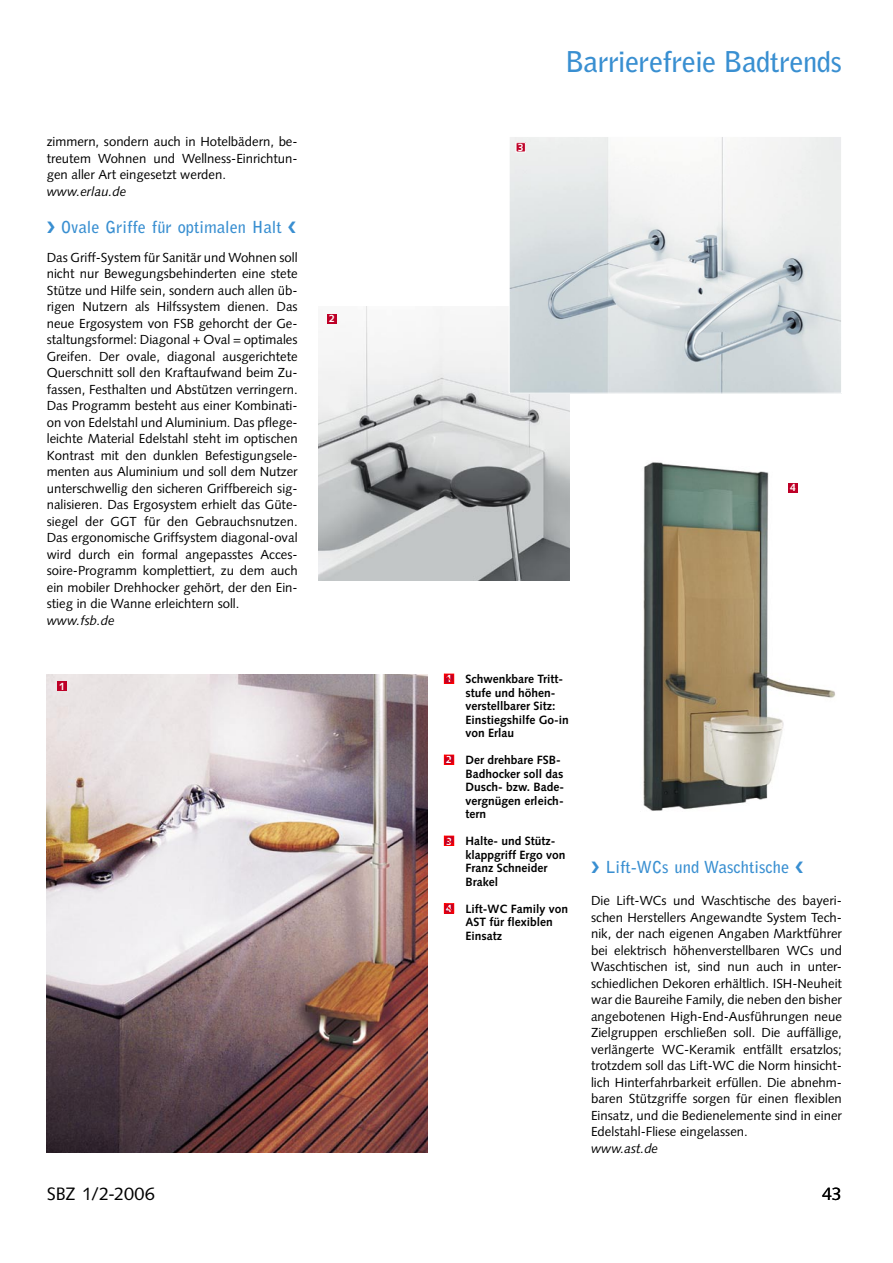
<style>
.page{position:relative;width:893px;height:1263px;background:#fff}
.page>*{position:absolute;margin:0;border:0;box-sizing:border-box;transform-origin:0 0}
.SBZ_00-Rubriken{font:700 28.5px "Bell Gothic Std";letter-spacing:-.02em;color:#398fd1}
.t1{font:18px "Syntax LT Std";letter-spacing:-.005em;color:#000}
.SBZ_14-Meldungen_Dachzeile{font:700 16.5px "Bell Gothic Std";color:#398fd1}
.SBZ_05-Grundtext{font:13.2px/16.5px "Syntax LT Std";color:#000;text-align:justify}
.SBZ_05-Grundtext-2{font:italic 13.2px "Syntax LT Std";color:#000}
.SBZ_12-Bildunterschrift{font:700 12px/13.5px "Syntax LT Std";color:#000}
.SBZ_12-Bildunterschrift-2{font:700 10.5px "Syntax LT Std";color:#fff}
</style>
<div class="page">
<img style="left:319px;top:306px;width:251px;height:274px">
<img style="left:511px;top:138px;width:329px;height:254px">
<div style="left:509px;top:136px;width:333px;height:258px;border:1px solid #fff"></div>
<img style="left:47px;top:674px;width:380px;height:478px">
<svg style="left:444px;top:673px;width:10px;height:11px"></svg>
<svg style="left:444px;top:754px;width:10px;height:11px"></svg>
<svg style="left:444px;top:835px;width:10px;height:11px"></svg>
<svg style="left:444px;top:903px;width:10px;height:11px"></svg>
<img style="left:643px;top:462px;width:192px;height:349px">
<div style="left:789px;top:483px;width:9px;height:9px;background:#be0027"></div>
<div style="left:516px;top:143px;width:9px;height:9px;background:#be0027"></div>
<div style="left:516px;top:142px;width:10px;height:10px;border:1px solid #fff"></div>
<div style="left:327px;top:314px;width:10px;height:9px;background:#be0027"></div>
<div style="left:57px;top:681px;width:10px;height:10px;background:#be0027"></div>
<p class="SBZ_05-Grundtext" style="left:47px;top:133px;width:252px">zimmern, sondern auch in Hotelbädern, be&shy;treutem Wohnen und Wellness-Einrichtun&shy;gen aller Art eingesetzt werden.</p>
<p class="SBZ_05-Grundtext-2" style="left:47px;top:183px;width:81px">www.erlau.de</p>
<p class="SBZ_14-Meldungen_Dachzeile" style="left:47px;top:217px;width:251px">❯ Ovale Griffe für optimalen Halt ❮</p>
<p class="SBZ_05-Grundtext" style="left:47px;top:249px;width:252px">Das Griff-System für Sanitär und Wohnen soll nicht nur Bewegungsbehinderten eine stete Stütze und Hilfe sein, sondern auch allen üb&shy;rigen Nutzern als Hilfssystem dienen. Das neue Ergosystem von FSB gehorcht der Ge&shy;staltungsformel: Diagonal + Oval = optimales Greifen. Der ovale, diagonal ausgerichtete Querschnitt soll den Kraftaufwand beim Zu&shy;fassen, Festhalten und Abstützen verringern.<br>Das Programm besteht aus einer Kombinati&shy;on von Edelstahl und Aluminium. Das pflege&shy;leichte Material Edelstahl steht im optischen Kontrast mit den dunklen Befestigungsele&shy;menten aus Aluminium und soll dem Nutzer unterschwellig den sicheren Griffbereich sig&shy;nalisieren. Das Ergosystem erhielt das Güte&shy;siegel der GGT für den Gebrauchsnutzen.<br>Das ergonomische Griffsystem diagonal-oval wird durch ein formal angepasstes Acces&shy;soire-Programm komplettiert, zu dem auch ein mobiler Drehhocker gehört, der den Ein&shy;stieg in die Wanne erleichtern soll.</p>
<p class="SBZ_05-Grundtext-2" style="left:47px;top:612px;width:69px">www.fsb.de</p>
<p class="SBZ_12-Bildunterschrift-2" style="left:59px;top:680px;width:7px">1</p>
<p class="SBZ_12-Bildunterschrift-2" style="left:329px;top:313px;width:7px">2</p>
<p class="SBZ_12-Bildunterschrift-2" style="left:518px;top:141px;width:7px">3</p>
<p class="SBZ_00-Rubriken" style="left:565px;top:45px;width:278px">Barrierefreie Badtrends</p>
<p class="SBZ_12-Bildunterschrift-2" style="left:790px;top:482px;width:7px">4</p>
<p class="SBZ_12-Bildunterschrift-2" style="left:446px;top:673px;width:7px">1</p>
<p class="SBZ_12-Bildunterschrift-2" style="left:446px;top:754px;width:7px">2</p>
<p class="SBZ_12-Bildunterschrift-2" style="left:446px;top:835px;width:7px">3</p>
<p class="SBZ_12-Bildunterschrift-2" style="left:446px;top:903px;width:7px">4</p>
<p class="SBZ_12-Bildunterschrift" style="left:466px;top:673px;width:105px">Schwenkbare Tritt&shy;stufe und höhen&shy;verstellbarer Sitz:<br>Einstiegshilfe Go-in von Erlau</p>
<p class="SBZ_12-Bildunterschrift" style="left:466px;top:754px;width:100px">Der drehbare FSB-<br>Badhocker soll das<br>Dusch- bzw. Bade&shy;vergnügen erleich&shy;tern</p>
<p class="SBZ_12-Bildunterschrift" style="left:466px;top:835px;width:101px">Halte- und Stütz&shy;klappgriff Ergo von<br>Franz Schneider<br>Brakel</p>
<p class="SBZ_12-Bildunterschrift" style="left:466px;top:902px;width:104px">Lift-WC Family von<br>AST für flexiblen<br>Einsatz</p>
<p class="SBZ_14-Meldungen_Dachzeile" style="left:591px;top:857px;width:214px">❯ Lift-WCs und Waschtische ❮</p>
<p class="SBZ_05-Grundtext" style="left:591px;top:892px;width:252px">Die Lift-WCs und Waschtische des bayeri&shy;schen Herstellers Angewandte System Tech&shy;nik, der nach eigenen Angaben Marktführer bei elektrisch höhenverstellbaren WCs und Waschtischen ist, sind nun auch in unter&shy;schiedlichen Dekoren erhältlich. ISH-Neuheit war die Baureihe Family, die neben den bisher angebotenen High-End-Ausführungen neue Zielgruppen erschließen soll. Die auffällige, verlängerte WC-Keramik entfällt ersatzlos; trotzdem soll das Lift-WC die Norm hinsicht&shy;lich Hinterfahrbarkeit erfüllen. Die abnehm&shy;baren Stützgriffe sorgen für einen flexiblen Einsatz, und die Bedienelemente sind in einer Edelstahl-Fliese eingelassen.</p>
<p class="SBZ_05-Grundtext-2" style="left:591px;top:1140px;width:69px">www.ast.de</p>
<p class="t1" style="left:47px;top:1183px;width:110px">SBZ 1/2-2006</p>
<p class="t1" style="left:822px;top:1183px;width:21px">43</p>
</div>
